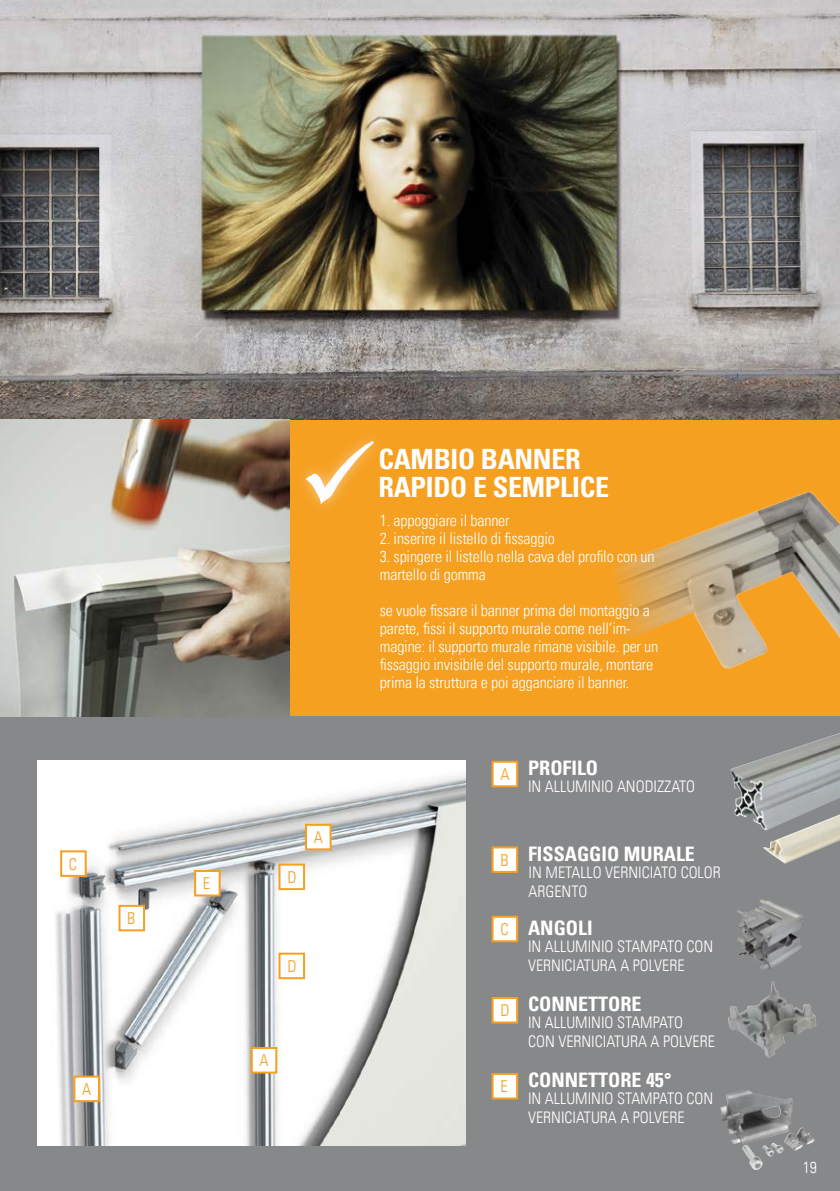
<style>
.page{position:relative;width:840px;height:1191px;background:#fff}
.page>*{position:absolute;margin:0;border:0;box-sizing:border-box;transform-origin:0 0}
.t1{font:700 condensed 28px/28px "Univers LT";letter-spacing:-.01em;color:#fff}
.t2{font:700 condensed 20px "Univers LT";color:#fff}
.t3{font:300 condensed 16.4px "Univers LT";color:#f5a021}
.t4{font:300 condensed 16px/18px "Univers LT";letter-spacing:-.01em;color:#fff}
</style>
<div class="page">
<div style="left:0;top:0;width:839px;height:1191px;background:#87888a"></div>
<div style="left:289px;top:420px;width:550px;height:296px;background:#f5a021"></div>
<img style="left:0;top:0;width:839px;height:420px">
<img style="left:0;top:420px;width:289px;height:296px">
<img style="left:594px;top:418px;width:245px;height:251px">
<img style="left:730px;top:733px;width:109px;height:94px">
<img style="left:762px;top:814px;width:77px;height:50px">
<img style="left:737px;top:899px;width:66px;height:71px">
<img style="left:728px;top:981px;width:87px;height:77px">
<img style="left:720px;top:1090px;width:94px;height:80px">
<img style="left:38px;top:760px;width:427px;height:385px">
<div style="left:491px;top:760px;width:27px;height:27px;background:#fff;border:2px solid #f5a021"></div>
<div style="left:491px;top:915px;width:27px;height:27px;background:#fff;border:2px solid #f5a021"></div>
<div style="left:491px;top:997px;width:27px;height:26px;background:#fff;border:2px solid #f5a021"></div>
<div style="left:491px;top:1073px;width:27px;height:26px;background:#fff;border:2px solid #f5a021"></div>
<div style="left:491px;top:846px;width:27px;height:27px;background:#fff;border:2px solid #f5a021"></div>
<div style="left:305px;top:824px;width:26px;height:26px;background:#fff;border:2px solid #f5a021"></div>
<div style="left:60px;top:850px;width:27px;height:27px;background:#fff;border:2px solid #f5a021"></div>
<div style="left:278px;top:952px;width:27px;height:27px;background:#fff;border:2px solid #f5a021"></div>
<div style="left:250px;top:1047px;width:27px;height:26px;background:#fff;border:2px solid #f5a021"></div>
<div style="left:73px;top:1075px;width:27px;height:27px;background:#fff;border:2px solid #f5a021"></div>
<div style="left:278px;top:863px;width:27px;height:27px;background:#fff;border:2px solid #f5a021"></div>
<div style="left:194px;top:870px;width:26px;height:26px;background:#fff;border:2px solid #f5a021"></div>
<div style="left:118px;top:904px;width:27px;height:27px;background:#fff;border:2px solid #f5a021"></div>
<img style="left:305px;top:441px;width:69px;height:63px">
<p class="t3" style="left:69px;top:854px;width:8px">c</p>
<p class="t3" style="left:127px;top:908px;width:10px">b</p>
<p class="t3" style="left:82px;top:1079px;width:9px">a</p>
<p class="t3" style="left:203px;top:873px;width:9px">E</p>
<p class="t3" style="left:287px;top:867px;width:11px">D</p>
<p class="t3" style="left:314px;top:827px;width:9px">a</p>
<p class="t3" style="left:287px;top:956px;width:11px">D</p>
<p class="t3" style="left:259px;top:1050px;width:9px">a</p>
<h1 class="t1" style="left:378px;top:444px;width:232px">CAMBIO BANNER<br>RAPIDO E SEMPLICE</h1>
<p class="t4" style="left:379px;top:511px;width:131px">1. appoggiare il banner</p>
<p class="t4" style="left:379px;top:529px;width:176px">2. inserire il listello di fissaggio</p>
<p class="t4" style="left:379px;top:547px;width:276px">3. spingere il listello nella cava del profilo con un martello di gomma</p>
<p class="t4" style="left:379px;top:601px;width:280px">se vuole fissare il banner prima del montaggio a parete, fissi il supporto murale come nell‘im&shy;magine: il supporto murale rimane visibile. per un fissaggio invisibile del supporto murale, montare prima la struttura e poi agganciare il banner.</p>
<p class="t3" style="left:500px;top:764px;width:9px">a</p>
<p class="t2" style="left:527px;top:756px;width:71px">PROFILO</p>
<p class="t4" style="left:527px;top:777px;width:26px">in allu</p>
<p class="t4" style="left:575px;top:777px;width:69px">minio anodizzato</p>
<p class="t3" style="left:500px;top:850px;width:10px">b</p>
<p class="t3" style="left:500px;top:919px;width:8px">c</p>
<p class="t3" style="left:500px;top:1000px;width:11px">D</p>
<p class="t3" style="left:500px;top:1076px;width:9px">E</p>
<p class="t2" style="left:527px;top:841px;width:168px">FISSAGGIO MURALE</p>
<p class="t4" style="left:528px;top:863px;width:38px">in metallo</p>
<p class="t4" style="left:605px;top:863px;width:40px">verniciato</p>
<p class="t4" style="left:680px;top:863px;width:9px">color</p>
<p class="t4" style="left:528px;top:882px;width:52px">argento</p>
<p class="t2" style="left:527px;top:915px;width:66px">ANGOLI</p>
<p class="t4" style="left:527px;top:937px;width:26px">in allu</p>
<p class="t4" style="left:575px;top:937px;width:86px">minio stampato</p>
<p class="t4" style="left:686px;top:937px;width:28px">co n</p>
<p class="t4" style="left:527px;top:956px;width:41px">verniciatura</p>
<p class="t4" style="left:620px;top:956px;width:21px">a polvere</p>
<p class="t2" style="left:527px;top:991px;width:115px">CONNETTORE</p>
<p class="t4" style="left:527px;top:1012px;width:133px;line-height:19.2px;text-indent:47px">minio stampato con verniciatura</p>
<p class="t4" style="left:527px;top:1013px;width:26px">in allu</p>
<p class="t4" style="left:650px;top:1032px;width:21px">a polvere</p>
<p class="t2" style="left:527px;top:1067px;width:145px">CONNETTORE 45°</p>
<p class="t4" style="left:527px;top:1089px;width:26px">in allu</p>
<p class="t4" style="left:575px;top:1089px;width:86px">minio stampato</p>
<p class="t4" style="left:686px;top:1089px;width:28px">co n</p>
<p class="t4" style="left:527px;top:1108px;width:41px">verniciatura</p>
<p class="t4" style="left:620px;top:1108px;width:21px">a polvere</p>
<p class="t4" style="left:802px;top:1158px;width:16px">19</p>
</div>
